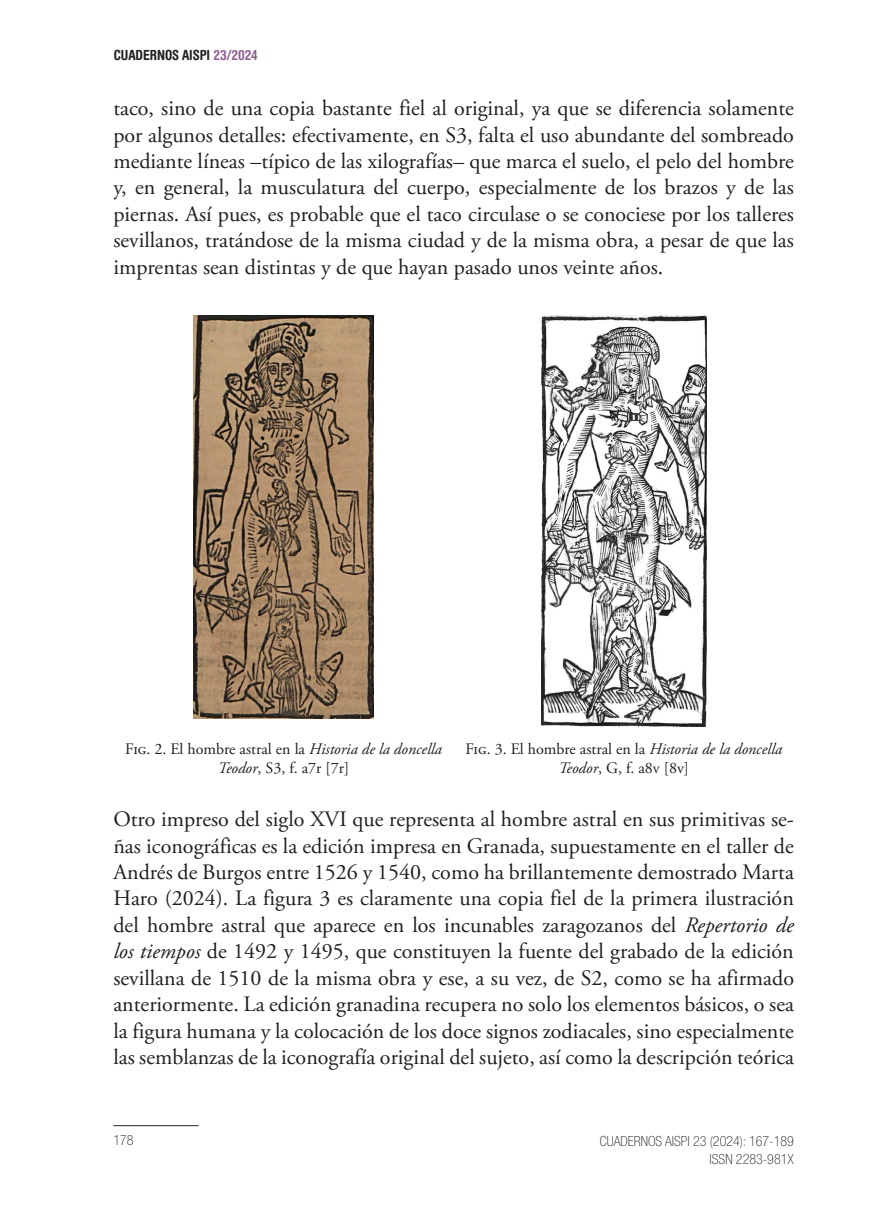
<style>
.page{position:relative;width:879px;height:1219px;background:#fff}
.page>*{position:absolute;margin:0;border:0;box-sizing:border-box;transform-origin:0 0}
.testo_senza_rientro{font:22px/26.4px "Adobe Garamond Pro";color:#231f20;text-align:justify}
.testo{font:22px/26.4px "Adobe Garamond Pro";letter-spacing:-.115em;color:#231f20;text-align:justify}
.didascalia{font:16px/19.2px "Adobe Garamond Pro";color:#231f20;text-align:center}
.t1{font:100 condensed 14px/18px "Helvetica Neue";color:#231f20;text-align:right}
.t2{font:700 condensed 14px "Helvetica Rounded LT Std";letter-spacing:-.005em;color:#231f20}
.s1{color:#8e6191}
.s2{font-style:italic}
</style>
<div class="page">
<hr style="left:113px;top:1125px;width:85px;height:1px;background:#231f20">
<img style="left:193px;top:316px;width:181px;height:402px">
<img style="left:541px;top:316px;width:165px;height:410px">
<p class="t2" style="left:114px;top:46px;width:146px">CUADERNOS AISPI <span class="s1">23/2024</span></p>
<p class="testo" style="left:113px;top:96px;width:682px">taco, sino de una copia bastante fiel al original, ya que se diferencia solamente por algunos detalles: efectivamente, en S3, falta el uso abundante del sombreado mediante líneas –típico de las xilografías– que marca el suelo, el pelo del hombre y, en general, la musculatura del cuerpo, especialmente de los brazos y de las piernas. Así pues, es probable que el taco circulase o se conociese por los talleres sevillanos, tratándose de la misma ciudad y de la misma obra, a pesar de que las imprentas sean distintas y de que hayan pasado unos veinte años.</p>
<p class="didascalia" style="left:125px;top:740px;width:318px">Fig. 2. El hombre astral en la <span class="s2">Historia de la doncella<br>Teodor</span>, S3, f. a7r [7r]</p>
<p class="didascalia" style="left:465px;top:740px;width:318px">Fig. 3. El hombre astral en la <span class="s2">Historia de la doncella<br>Teodor</span>, G, f. a8v [8v]</p>
<p class="testo_senza_rientro" style="left:113px;top:807px;width:682px">Otro impreso del siglo XVI que representa al hombre astral en sus primitivas se&shy;ñas iconográficas es la edición impresa en Granada, supuestamente en el taller de Andrés de Burgos entre 1526 y 1540, como ha brillantemente demostrado Marta Haro (2024). La figura 3 es claramente una copia fiel de la primera ilustración del hombre astral que aparece en los incunables zaragozanos del <span class="s2">Repertorio de los tiempos</span> de 1492 y 1495, que constituyen la fuente del grabado de la edición sevillana de 1510 de la misma obra y ese, a su vez, de S2, como se ha afirmado anteriormente. La edición granadina recupera no solo los elementos básicos, o sea la figura humana y la colocación de los doce signos zodiacales, sino especialmente las semblanzas de la iconografía original del sujeto, así como la descripción teórica</p>
<p class="t1" style="left:113px;top:1131px;width:22px">178</p>
<p class="t1" style="left:600px;top:1132px;width:196px">CUADERNOS AISPI 23 (2024): 167-189<br>ISSN 2283-981X</p>
</div>
